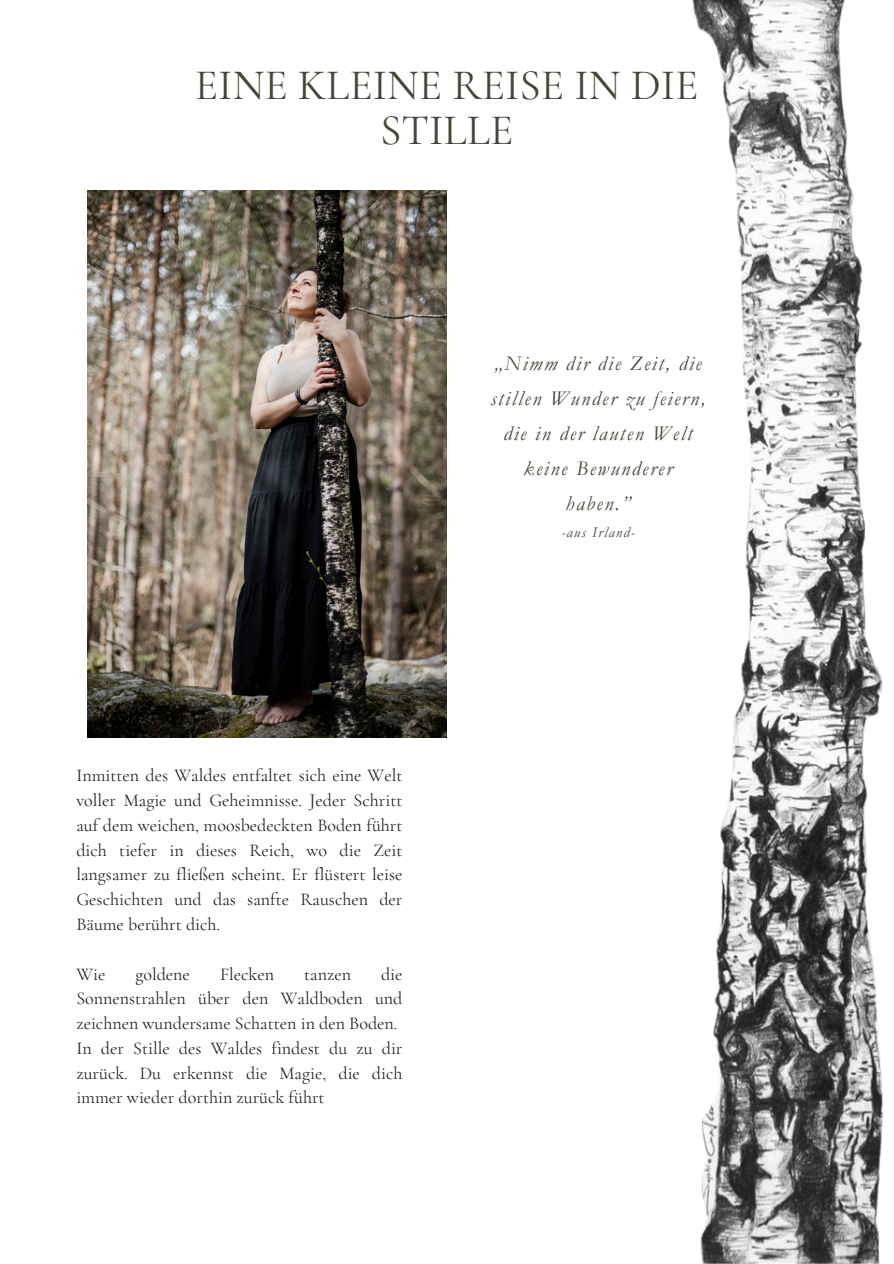
<style>
.page{position:relative;width:894px;height:1264px;background:#fff}
.page>*{position:absolute;margin:0;border:0;box-sizing:border-box;transform-origin:0 0}
.t1{font:43.5px/45px "Cormorant Garamond";color:#424737;text-align:center}
.t2{font:italic 21px/34.8px "Garamond";letter-spacing:.085em;color:#424737;text-align:center}
.t3{font:18px/24.8px "Cormorant Garamond";color:#222;text-align:justify}
.t4{font:italic 15px "Garamond";letter-spacing:.085em;color:#424737}
</style>
<div class="page">
<img style="left:692px;top:0;width:192px;height:1263px">
<img style="left:87px;top:190px;width:359px;height:547px">
<h1 class="t1" style="left:195px;top:63px;width:505px">EINE KLEINE REISE IN DIE<br>STILLE</h1>
<p class="t2" style="left:490px;top:347px;width:216px">„Nimm dir die Zeit, die stillen Wunder zu feiern, die in der lauten Welt keine Bewunderer haben.”</p>
<p class="t4" style="left:561px;top:524px;width:75px">-aus Irland-</p>
<p class="t3" style="left:76px;top:763px;width:327px">Inmitten des Waldes entfaltet sich eine Welt voller Magie und Geheimnisse. Jeder Schritt auf dem weichen, moosbedeckten Boden führt dich tiefer in dieses Reich, wo die Zeit langsamer zu fließen scheint. Er flüstert leise Geschichten und das sanfte Rauschen der Bäume berührt dich.</p>
<h2 class="t3" style="left:76px;top:961px;width:31px">Wie</h2>
<h2 class="t3" style="left:135px;top:961px;width:56px">goldene</h2>
<h2 class="t3" style="left:220px;top:961px;width:56px">Flecken</h2>
<h2 class="t3" style="left:304px;top:961px;width:48px">tanzen</h2>
<h2 class="t3" style="left:76px;top:961px;width:327px;text-indent:304px">die Sonnenstrahlen über den Waldboden und zeichnen wundersame Schatten in den Boden.</h2>
<p class="t3" style="left:76px;top:1035px;width:327px">In der Stille des Waldes findest du zu dir zurück. Du erkennst die Magie, die dich immer wieder dorthin zurück führt</p>
</div>
